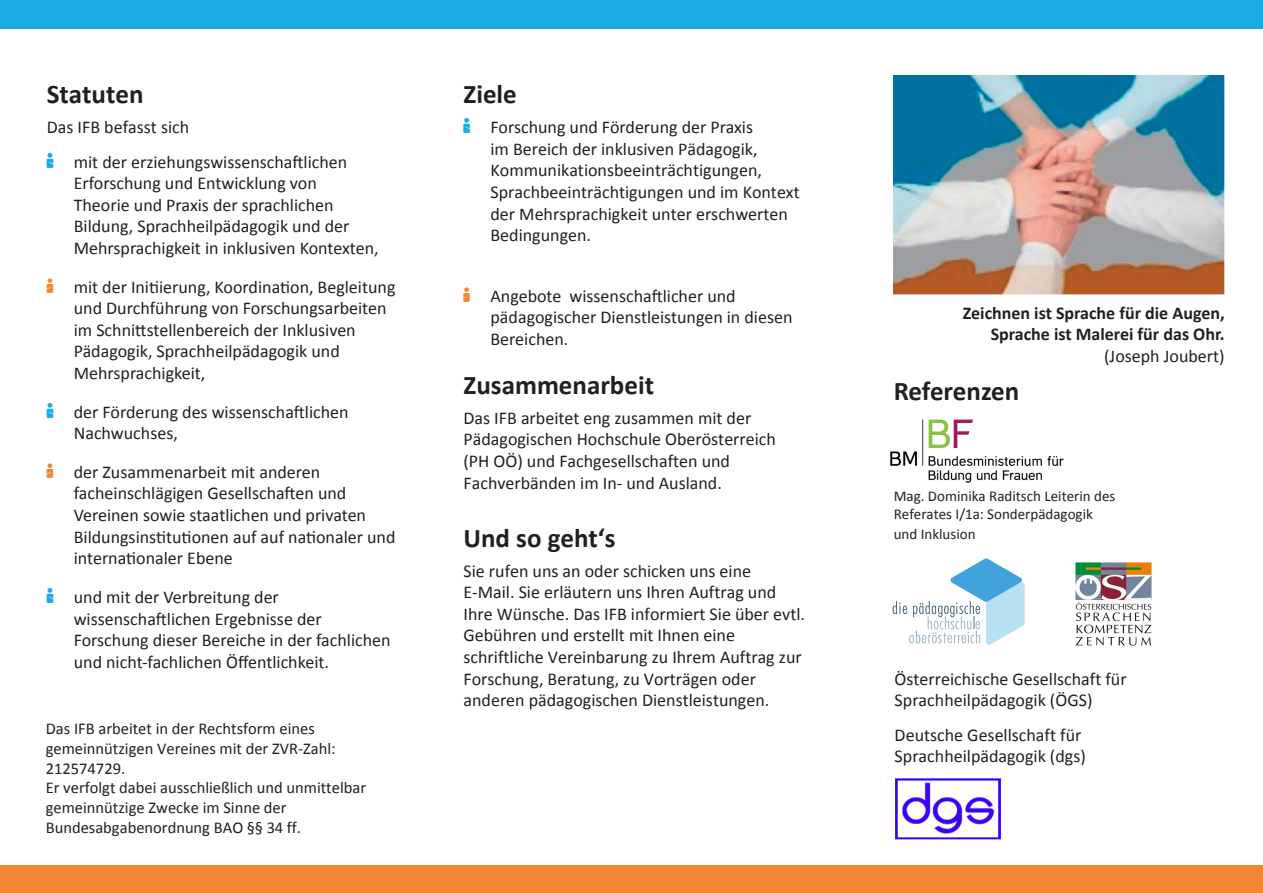
<style>
.page{position:relative;width:1263px;height:893px;background:#fff}
.page>*{position:absolute;margin:0;border:0;box-sizing:border-box;transform-origin:0 0}
.t1{font:700 27px "Calibri";color:#231f20}
.t2{font:18px/21.6px "Calibri";color:#231f20}
.t3{font:700 18px/21.6px "Calibri";color:#231f20;text-align:right}
.t4{font:16.5px/19.8px "Calibri";color:#231f20}
.t5{font:15px/19px "Calibri";color:#231f20}
.s1{font-family:"Typeface";font-size:27px;color:#1aace3}
.s2{font-family:"Typeface";font-size:26.1px;color:#f28634}
</style>
<div class="page">
<div style="left:0;top:0;width:1263px;height:28px;background:#1aace3"></div>
<div style="left:0;top:865px;width:1263px;height:28px;background:#f28634"></div>
<img style="left:891px;top:420px;width:172px;height:63px">
<svg style="left:892px;top:558px;width:132px;height:87px"></svg>
<img style="left:894px;top:75px;width:331px;height:219px">
<img style="left:1076px;top:563px;width:75px;height:82px">
<img style="left:895px;top:778px;width:106px;height:62px">
<h1 class="t1" style="left:47px;top:77px;width:98px">Statuten</h1>
<p class="t2" style="left:47px;top:110px;width:302px;line-height:34.3px">Das IFB befasst sich<br><span class="s1">a</span> mit der erziehungswissenschaftlichen</p>
<p class="t2" style="left:74px;top:173px;width:306px">Erforschung und Entwicklung von<br>Theorie und Praxis der sprachlichen Bildung, Sprachheilpädagogik und der Mehrsprachigkeit in inklusiven Kontexten,</p>
<p class="t2" style="left:74px;top:276px;width:323px;text-indent:-27px"><span class="s2">c</span> mit der Initiierung, Koordination, Begleitung und Durchführung von Forschungsarbeiten im Schnittstellenbereich der Inklusiven Pädagogik, Sprachheilpädagogik und Mehrsprachigkeit,</p>
<p class="t2" style="left:74px;top:401px;width:276px;text-indent:-27px"><span class="s1">a</span> der Förderung des wissenschaftlichen<br>Nachwuchses,</p>
<p class="t2" style="left:74px;top:461px;width:323px;text-indent:-27px"><span class="s2">c</span> der Zusammenarbeit mit anderen facheinschlägigen Gesellschaften und Vereinen sowie staatlichen und privaten Bildungsinstitutionen auf auf nationaler und internationaler Ebene</p>
<p class="t2" style="left:74px;top:586px;width:318px;text-indent:-27px"><span class="s1">a</span> und mit der Verbreitung der wissenschaftlichen Ergebnisse der Forschung dieser Bereiche in der fachlichen und nicht-fachlichen Öffentlichkeit.</p>
<p class="t4" style="left:46px;top:719px;width:322px">Das IFB arbeitet in der Rechtsform eines gemeinnützigen Vereines mit der ZVR-Zahl:<br>212574729.<br>Er verfolgt dabei ausschließlich und unmittelbar gemeinnützige Zwecke im Sinne der Bundesabgabenordnung BAO §§ 34 ff.</p>
<h1 class="t1" style="left:463px;top:77px;width:55px">Ziele</h1>
<p class="t2" style="left:490px;top:117px;width:311px;text-indent:-27px"><span class="s1">a</span> Forschung und Förderung der Praxis<br>im Bereich der inklusiven Pädagogik, Kommunikationsbeeinträchtigungen, Sprachbeeinträchtigungen und im Kontext der Mehrsprachigkeit unter erschwerten Bedingungen.</p>
<p class="t2" style="left:490px;top:285px;width:303px;text-indent:-27px"><span class="s2">c</span> Angebote wissenschaftlicher und pädagogischer Dienstleistungen in diesen<br>Bereichen.</p>
<h1 class="t1" style="left:463px;top:367px;width:192px">Zusammenarbeit</h1>
<p class="t2" style="left:463px;top:407px;width:314px">Das IFB arbeitet eng zusammen mit der Pädagogischen Hochschule Oberösterreich (PH OÖ) und Fachgesellschaften und Fachverbänden im In- und Ausland.</p>
<h1 class="t1" style="left:463px;top:520px;width:154px">Und so geht‘s</h1>
<p class="t2" style="left:463px;top:560px;width:343px">Sie rufen uns an oder schicken uns eine E-Mail. Sie erläutern uns Ihren Auftrag und Ihre Wünsche. Das IFB informiert Sie über evtl.<br>Gebühren und erstellt mit Ihnen eine schriftliche Vereinbarung zu Ihrem Auftrag zur Forschung, Beratung, zu Vorträgen oder anderen pädagogischen Dienstleistungen.</p>
<p class="t3" style="left:963px;top:302px;width:263px">Zeichnen ist Sprache für die Augen,<br>Sprache ist Malerei für das Ohr.</p>
<p class="t2" style="left:1104px;top:345px;width:122px">(Joseph Joubert)</p>
<h1 class="t1" style="left:894px;top:374px;width:127px">Referenzen</h1>
<p class="t5" style="left:894px;top:486px;width:223px">Mag. Dominika Raditsch Leiterin des<br>Referates I/1a: Sonderpädagogik und Inklusion</p>
<p class="t2" style="left:895px;top:668px;width:234px">Österreichische Gesellschaft für<br>Sprachheilpädagogik (ÖGS)</p>
<p class="t2" style="left:895px;top:724px;width:193px">Deutsche Gesellschaft für<br>Sprachheilpädagogik (dgs)</p>
</div>
